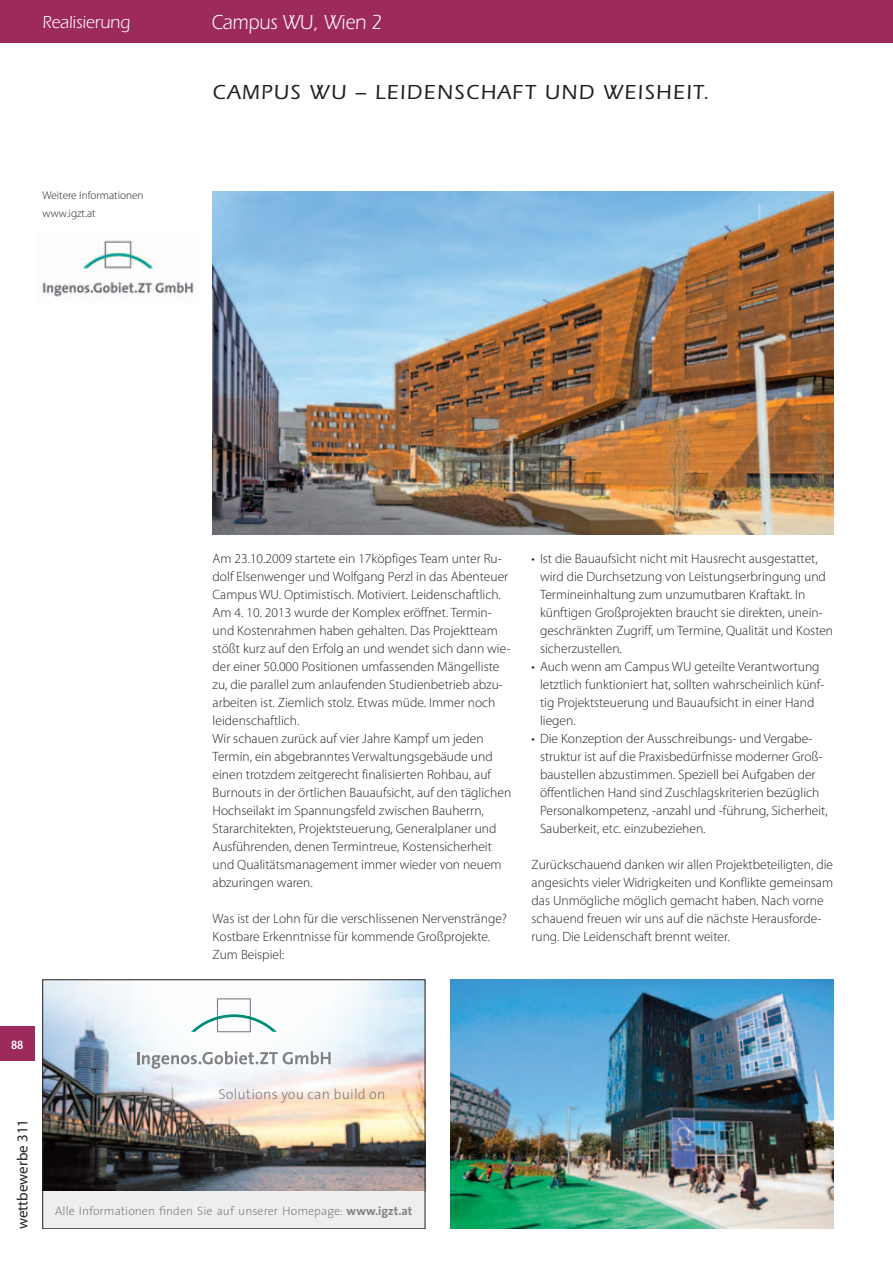
<style>
.page{position:relative;width:893px;height:1263px;background:#fff}
.page>*{position:absolute;margin:0;border:0;box-sizing:border-box;transform-origin:0 0}
.t1{font:500 21px "ITC Eras Std";letter-spacing:.075em;color:#231f20}
.t2{font:21px "ITC Eras Std";color:#fff;scale:.9 1}
.t3{font:18px "ITC Eras Std";color:#fff;scale:.95 1}
.t4{font:15px "Myriad Pro";color:#231f20}
.t5{font:300 14.4px "The Sans";letter-spacing:.01em;color:#808285}
.t6{font:300 13.5px/18px "Myriad Pro";color:#231f20}
.t7{font:600 12.75px "Myriad Pro";color:#fff;scale:.9 1}
.t8{font:300 12.15px "The Sans";color:#808285}
.t9{font:300 11.25px/18px "Myriad Pro";color:#231f20}
.s1{font-weight:700}
</style>
<div class="page">
<img style="left:45px;top:981px;width:378px;height:210px">
<div style="left:43px;top:1191px;width:382px;height:38px;background:#eeeeef"></div>
<svg style="left:137px;top:1051px;width:194px;height:18px"></svg>
<svg style="left:191px;top:998px;width:86px;height:34px"></svg>
<div style="left:43px;top:979px;width:382px;height:250px;border:1px solid #231f20"></div>
<img style="left:213px;top:191px;width:620px;height:344px">
<img style="left:451px;top:980px;width:382px;height:249px">
<img style="left:42px;top:240px;width:152px;height:57px">
<div style="left:0;top:0;width:893px;height:43px;background:#9c2a5b"></div>
<div style="left:0;top:1027px;width:34px;height:34px;background:#9c2a5b"></div>
<h2 class="t3" style="left:43px;top:12px;width:94px">Realisierung</h2>
<h1 class="t2" style="left:211px;top:11px;width:191px">Campus WU, Wien 2</h1>
<p class="t9" style="left:43px;top:186px;width:103px">Weitere Informationen www.igzt.at</p>
<h1 class="t1" style="left:213px;top:80px;width:498px">CAMPUS WU – LEIDENSCHAFT UND WEISHEIT.</h1>
<p class="t6" style="left:213px;top:549px;width:300px">Am 23.10.2009 startete ein 17köpfiges Team unter Ru&shy;dolf Elsenwenger und Wolfgang Perzl in das Abenteuer Campus WU. Optimistisch. Motiviert. Leidenschaftlich.<br>Am 4. 10. 2013 wurde der Komplex eröffnet. Termin&shy;und Kostenrahmen haben gehalten. Das Projektteam stößt kurz auf den Erfolg an und wendet sich dann wie&shy;der einer 50.000 Positionen umfassenden Mängelliste zu, die parallel zum anlaufenden Studienbetrieb abzu&shy;arbeiten ist. Ziemlich stolz. Etwas müde. Immer noch leidenschaftlich.<br>Wir schauen zurück auf vier Jahre Kampf um jeden Termin, ein abgebranntes Verwaltungsgebäude und einen trotzdem zeitgerecht finalisierten Rohbau, auf Burnouts in der örtlichen Bauaufsicht, auf den täglichen Hochseilakt im Spannungsfeld zwischen Bauherrn, Stararchitekten, Projektsteuerung, Generalplaner und Ausführenden, denen Termintreue, Kostensicherheit und Qualitätsmanagement immer wieder von neuem abzuringen waren.</p>
<p class="t6" style="left:213px;top:909px;width:296px">Was ist der Lohn für die verschlissenen Nervenstränge?<br>Kostbare Erkenntnisse für kommende Großprojekte.<br>Zum Beispiel:</p>
<p class="t6" style="left:540px;top:549px;width:295px;text-indent:-9px">• Ist die Bauaufsicht nicht mit Hausrecht ausgestattet, wird die Durchsetzung von Leistungserbringung und Termineinhaltung zum unzumutbaren Kraftakt. In künftigen Großprojekten braucht sie direkten, unein&shy;geschränkten Zugriff, um Termine, Qualität und Kosten sicherzustellen.</p>
<p class="t6" style="left:540px;top:657px;width:286px;text-indent:-9px">• Auch wenn am Campus WU geteilte Verantwortung letztlich funktioniert hat, sollten wahrscheinlich künf&shy;tig Projektsteuerung und Bauaufsicht in einer Hand liegen.</p>
<p class="t6" style="left:540px;top:729px;width:289px;text-indent:-9px">• Die Konzeption der Ausschreibungs- und Vergabe&shy;struktur ist auf die Praxisbedürfnisse moderner Groß&shy;baustellen abzustimmen. Speziell bei Aufgaben der öffentlichen Hand sind Zuschlagskriterien bezüglich Personalkompetenz, -anzahl und -führung, Sicherheit, Sauberkeit, etc. einzubeziehen.</p>
<p class="t6" style="left:531px;top:855px;width:303px">Zurückschauend danken wir allen Projektbeteiligten, die angesichts vieler Widrigkeiten und Konflikte gemeinsam das Unmögliche möglich gemacht haben. Nach vorne schauend freuen wir uns auf die nächste Herausforde&shy;rung. Die Leidenschaft brennt weiter.</p>
<p class="t7" style="left:11px;top:1036px;width:15px">88</p>
<p class="t4" style="left:13px;top:1229px;width:112px;rotate:-90deg">wettbewerbe 311</p>
<p class="t5" style="left:218px;top:1082px;width:169px">Solutions you can build on</p>
<p class="t8" style="left:55px;top:1200px;width:359px">Alle Informationen finden Sie auf unserer Homepage: <span class="s1">www.igzt.at</span></p>
</div>
